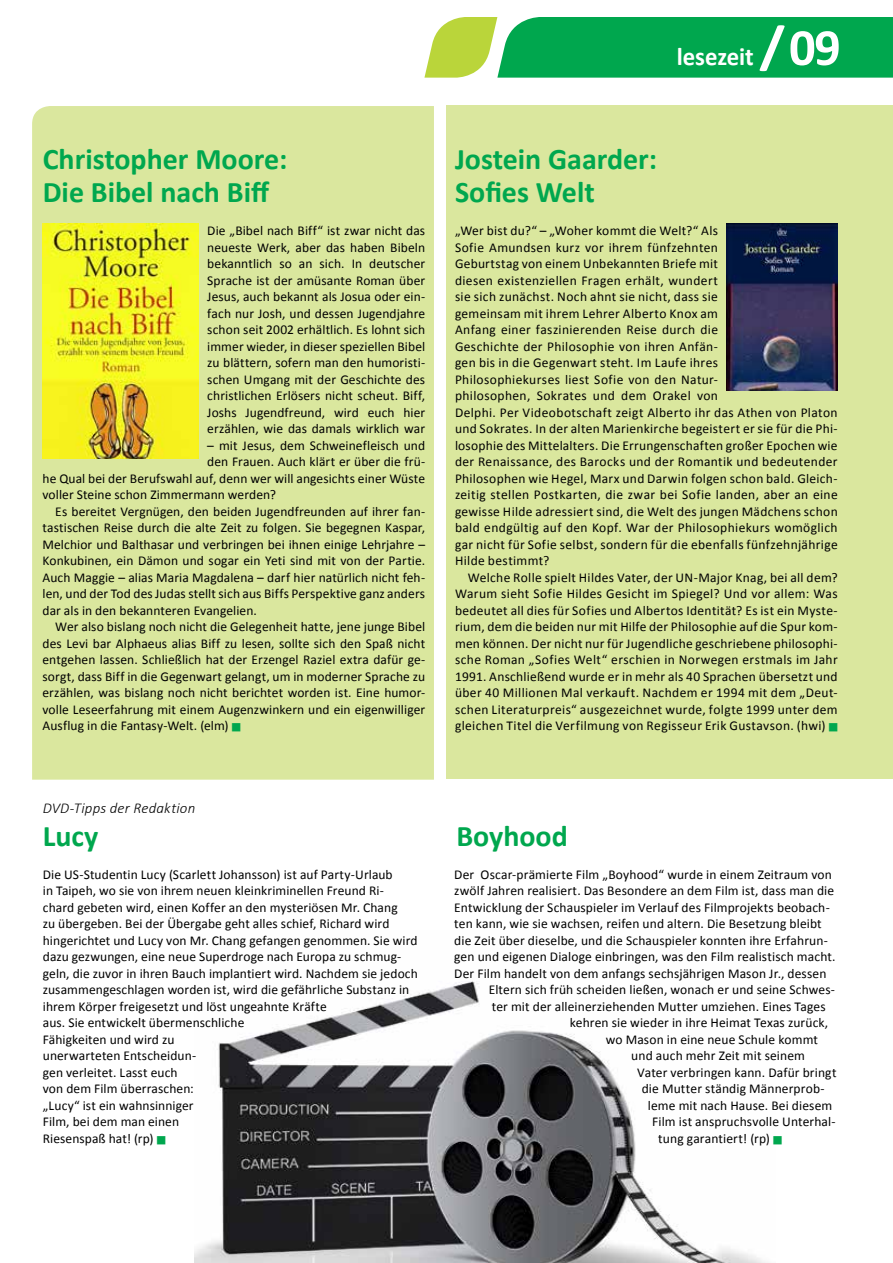
<style>
.page{position:relative;width:893px;height:1263px;background:#fff}
.page>*{position:absolute;margin:0;border:0;box-sizing:border-box;transform-origin:0 0}
.t1{font:700 30px/33px "Calibri";color:#00a74e}
.t2{font:700 25.5px "Calibri";color:#fff}
.t3{font:italic 300 15px "Calibri";letter-spacing:.01em;color:#000}
.t4{font:13.5px/16.5px "Calibri";letter-spacing:.01em;color:#000;text-align:justify}
.t5{font:13.5px "Calibri";letter-spacing:.03em;color:#000}
.s1{font-size:52.5px}
</style>
<div class="page">
<svg style="left:424px;top:17px;width:469px;height:61px;background:#28b258"></svg>
<div style="left:447px;top:105px;width:446px;height:674px;background:#dae79e"></div>
<div style="left:32px;top:106px;width:402px;height:674px;background:#dae79e"></div>
<img style="left:194px;top:981px;width:572px;height:282px">
<img style="left:43px;top:223px;width:156px;height:236px">
<img style="left:727px;top:223px;width:111px;height:168px">
<svg style="left:232px;top:723px;width:8px;height:8px"></svg>
<p class="t2" style="left:677px;top:40px;width:165px">lesezeit <span class="s1">/09</span></p>
<p class="t1" style="left:43px;top:143px;width:246px">Christopher Moore:<br>Die Bibel nach Biff</p>
<p class="t4" style="left:207px;top:222px;width:219px">Die „Bibel nach Biff“ ist zwar nicht das neueste Werk, aber das haben Bibeln bekanntlich so an sich. In deutscher Sprache ist der amüsante Roman über Jesus, auch bekannt als Josua oder ein&shy;fach nur Josh, und dessen Jugendjahre schon seit 2002 erhältlich. Es lohnt sich immer wieder, in dieser speziellen Bibel zu blättern, sofern man den humoristi&shy;schen Umgang mit der Geschichte des christlichen Erlösers nicht scheut. Biff, Joshs Jugendfreund, wird euch hier erzählen, wie das damals wirklich war</p>
<p class="t4" style="left:207px;top:437px;width:219px">– mit Jesus, dem Schweinefleisch und</p>
<p class="t4" style="left:207px;top:453px;width:219px">den Frauen. Auch klärt er über die frü-</p>
<p class="t4" style="left:43px;top:470px;width:384px">he Qual bei der Berufswahl auf, denn wer will angesichts einer Wüste</p>
<p class="t4" style="left:43px;top:486px;width:235px">voller Steine schon Zimmermann werden?</p>
<p class="t4" style="left:55px;top:503px;width:371px">Es bereitet Vergnügen, den beiden Jugendfreunden auf ihrer fan-</p>
<p class="t4" style="left:43px;top:519px;width:384px">tastischen Reise durch die alte Zeit zu folgen. Sie begegnen Kaspar,</p>
<p class="t4" style="left:43px;top:536px;width:384px">Melchior und Balthasar und verbringen bei ihnen einige Lehrjahre –</p>
<p class="t4" style="left:43px;top:552px;width:384px">Konkubinen, ein Dämon und sogar ein Yeti sind mit von der Partie.</p>
<p class="t4" style="left:43px;top:569px;width:384px">Auch Maggie – alias Maria Magdalena – darf hier natürlich nicht feh-</p>
<p class="t4" style="left:43px;top:585px;width:384px">len, und der Tod des Judas stellt sich aus Biffs Perspektive ganz anders</p>
<p class="t4" style="left:43px;top:602px;width:216px">dar als in den bekannteren Evangelien.</p>
<p class="t4" style="left:55px;top:618px;width:371px">Wer also bislang noch nicht die Gelegenheit hatte, jene junge Bibel</p>
<p class="t4" style="left:43px;top:635px;width:384px">des Levi bar Alphaeus alias Biff zu lesen, sollte sich den Spaß nicht</p>
<p class="t4" style="left:43px;top:651px;width:384px">entgehen lassen. Schließlich hat der Erzengel Raziel extra dafür ge-</p>
<p class="t4" style="left:43px;top:668px;width:384px">sorgt, dass Biff in die Gegenwart gelangt, um in moderner Sprache zu</p>
<p class="t4" style="left:43px;top:684px;width:384px">erzählen, was bislang noch nicht berichtet worden ist. Eine humor-</p>
<p class="t4" style="left:43px;top:701px;width:384px">volle Leseerfahrung mit einem Augenzwinkern und ein eigenwilliger</p>
<p class="t4" style="left:43px;top:717px;width:188px">Ausflug in die Fantasy-Welt. (elm)</p>
<p class="t3" style="left:43px;top:798px;width:154px">DVD-Tipps der Redaktion</p>
<p class="t1" style="left:455px;top:143px;width:204px">Jostein Gaarder:<br>Sofies Welt</p>
<p class="t4" style="left:455px;top:222px;width:265px">„Wer bist du?“ – „Woher kommt die Welt?“ Als</p>
<p class="t4" style="left:455px;top:239px;width:265px">Sofie Amundsen kurz vor ihrem fünfzehnten</p>
<p class="t4" style="left:455px;top:255px;width:265px">Geburtstag von einem Unbekannten Briefe mit</p>
<p class="t4" style="left:455px;top:272px;width:265px">diesen existenziellen Fragen erhält, wundert</p>
<p class="t4" style="left:455px;top:288px;width:265px">sie sich zunächst. Noch ahnt sie nicht, dass sie</p>
<p class="t4" style="left:455px;top:305px;width:265px">gemeinsam mit ihrem Lehrer Alberto Knox am</p>
<p class="t4" style="left:455px;top:321px;width:265px">Anfang einer faszinierenden Reise durch die</p>
<p class="t5" style="left:455px;top:338px;width:265px">Geschichte der Philosophie von ihren Anfän-</p>
<p class="t4" style="left:455px;top:354px;width:265px">gen bis in die Gegenwart steht. Im Laufe ihres</p>
<p class="t4" style="left:455px;top:371px;width:265px">Philosophiekurses liest Sofie von den Natur-</p>
<p class="t5" style="left:455px;top:387px;width:265px">philosophen, Sokrates und dem Orakel von</p>
<p class="t4" style="left:455px;top:404px;width:384px">Delphi. Per Videobotschaft zeigt Alberto ihr das Athen von Platon</p>
<p class="t4" style="left:455px;top:420px;width:384px">und Sokrates. In der alten Marienkirche begeistert er sie für die Phi-</p>
<p class="t4" style="left:455px;top:437px;width:384px">losophie des Mittelalters. Die Errungenschaften großer Epochen wie</p>
<p class="t5" style="left:455px;top:453px;width:384px">der Renaissance, des Barocks und der Romantik und bedeutender</p>
<p class="t4" style="left:455px;top:470px;width:384px">Philosophen wie Hegel, Marx und Darwin folgen schon bald. Gleich-</p>
<p class="t4" style="left:455px;top:486px;width:384px">zeitig stellen Postkarten, die zwar bei Sofie landen, aber an eine</p>
<p class="t4" style="left:455px;top:503px;width:384px">gewisse Hilde adressiert sind, die Welt des jungen Mädchens schon</p>
<p class="t5" style="left:455px;top:519px;width:384px">bald endgültig auf den Kopf. War der Philosophiekurs womöglich</p>
<p class="t4" style="left:455px;top:536px;width:384px">gar nicht für Sofie selbst, sondern für die ebenfalls fünfzehnjährige</p>
<p class="t4" style="left:455px;top:552px;width:96px">Hilde bestimmt?</p>
<p class="t4" style="left:468px;top:569px;width:371px">Welche Rolle spielt Hildes Vater, der UN-Major Knag, bei all dem?</p>
<p class="t4" style="left:455px;top:585px;width:384px">Warum sieht Sofie Hildes Gesicht im Spiegel? Und vor allem: Was</p>
<p class="t4" style="left:455px;top:602px;width:384px">bedeutet all dies für Sofies und Albertos Identität? Es ist ein Myste-</p>
<p class="t4" style="left:455px;top:618px;width:384px">rium, dem die beiden nur mit Hilfe der Philosophie auf die Spur kom-</p>
<p class="t4" style="left:455px;top:635px;width:384px">men können. Der nicht nur für Jugendliche geschriebene philosophi-</p>
<p class="t4" style="left:455px;top:651px;width:384px">sche Roman „Sofies Welt“ erschien in Norwegen erstmals im Jahr</p>
<p class="t4" style="left:455px;top:668px;width:384px">1991. Anschließend wurde er in mehr als 40 Sprachen übersetzt und</p>
<p class="t5" style="left:455px;top:684px;width:384px">über 40 Millionen Mal verkauft. Nachdem er 1994 mit dem „Deut-</p>
<p class="t5" style="left:455px;top:700px;width:384px">schen Literaturpreis“ ausgezeichnet wurde, folgte 1999 unter dem</p>
<p class="t4" style="left:455px;top:717px;width:372px">gleichen Titel die Verfilmung von Regisseur Erik Gustavson. (hwi)</p>
<p class="t1" style="left:43px;top:819px;width:57px">Lucy</p>
<p class="t1" style="left:456px;top:819px;width:113px">Boyhood</p>
<p class="t4" style="left:43px;top:866px;width:377px;text-align:left">Die US-Studentin Lucy (Scarlett Johansson) ist auf Party-Urlaub<br>in Taipeh, wo sie von ihrem neuen kleinkriminellen Freund Ri&shy;chard gebeten wird, einen Koffer an den mysteriösen Mr. Chang<br>zu übergeben. Bei der Übergabe geht alles schief, Richard wird hingerichtet und Lucy von Mr. Chang gefangen genommen. Sie wird dazu gezwungen, eine neue Superdroge nach Europa zu schmug&shy;geln, die zuvor in ihren Bauch implantiert wird. Nachdem sie jedoch zusammengeschlagen worden ist, wird die gefährliche Substanz in ihrem Körper freigesetzt und löst ungeahnte Kräfte<br>aus. Sie entwickelt übermenschliche<br>Fähigkeiten und wird zu<br>unerwarteten Entscheidun-<br>gen verleitet. Lasst euch<br>von dem Film überraschen:<br>„Lucy“ ist ein wahnsinniger<br>Film, bei dem man einen<br>Riesenspaß hat! (rp)</p>
<p class="t4" style="left:454px;top:866px;width:379px">Der Oscar-prämierte Film „Boyhood“ wurde in einem Zeitraum von</p>
<p class="t4" style="left:454px;top:882px;width:381px">zwölf Jahren realisiert. Das Besondere an dem Film ist, dass man die</p>
<p class="t4" style="left:454px;top:899px;width:377px">Entwicklung der Schauspieler im Verlauf des Filmprojekts beobach-</p>
<p class="t4" style="left:454px;top:915px;width:369px">ten kann, wie sie wachsen, reifen und altern. Die Besetzung bleibt</p>
<p class="t4" style="left:454px;top:932px;width:375px">die Zeit über dieselbe, und die Schauspieler konnten ihre Erfahrun-</p>
<p class="t4" style="left:454px;top:948px;width:383px">gen und eigenen Dialoge einbringen, was den Film realistisch macht.</p>
<p class="t4" style="left:454px;top:965px;width:374px">Der Film handelt von dem anfangs sechsjährigen Mason Jr., dessen</p>
<p class="t4" style="left:489px;top:981px;width:348px">Eltern sich früh scheiden ließen, wonach er und seine Schwes-</p>
<p class="t4" style="left:492px;top:998px;width:335px">ter mit der alleinerziehenden Mutter umziehen. Eines Tages</p>
<p class="t4" style="left:570px;top:1014px;width:260px">kehren sie wieder in ihre Heimat Texas zurück,</p>
<p class="t4" style="left:606px;top:1031px;width:214px">wo Mason in eine neue Schule kommt</p>
<p class="t4" style="left:631px;top:1047px;width:175px">und auch mehr Zeit mit seinem</p>
<p class="t4" style="left:637px;top:1064px;width:201px">Vater verbringen kann. Dafür bringt</p>
<p class="t4" style="left:642px;top:1080px;width:184px">die Mutter ständig Männerprob-</p>
<p class="t4" style="left:648px;top:1097px;width:186px">leme mit nach Hause. Bei diesem</p>
<p class="t4" style="left:652px;top:1113px;width:185px">Film ist anspruchsvolle Unterhal-</p>
<p class="t4" style="left:658px;top:1130px;width:113px">tung garantiert! (rp)</p>
</div>
